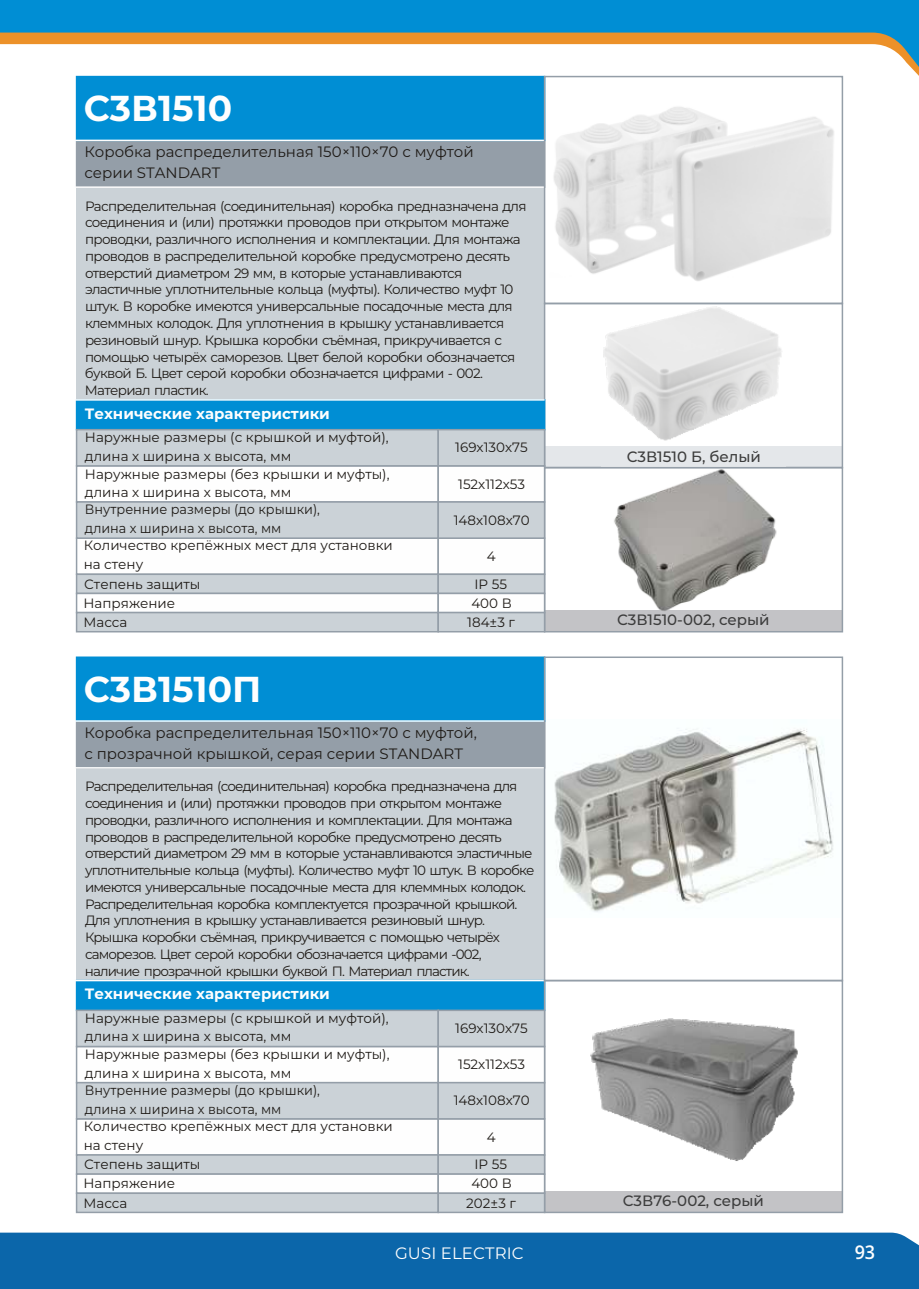
<style>
.page{position:relative;width:919px;height:1289px;background:#fff}
.page>*{position:absolute;margin:0;border:0;box-sizing:border-box;transform-origin:0 0}
.t1{font:700 36px "Montserrat";color:#fefefe}
.t2{font:600 18.9px "Open Sans";color:#fefefe;scale:.95 1}
.t3{font:16.5px "Montserrat";letter-spacing:.01em;color:#fefefe}
.t4{font:15px/20.7px "Montserrat";color:#1e1a16}
.t5{font:700 15px "Montserrat";color:#fefefe}
.t6{font:500 15px "Montserrat";color:#3d3d3d}
.t7{font:13.5px/16.8px "Montserrat";letter-spacing:-.05em;color:#1e1a16}
.t8{font:13.5px/18.3px "Montserrat";color:#1e1a16}
.t9{font:13.5px/18.6px "Montserrat";color:#1e1a16;scale:.95 1}
</style>
<div class="page">
<svg style="left:76px;top:67px;width:842px;height:9px"></svg>
<svg style="left:0;top:0;width:918px;height:67px"></svg>
<div style="left:0;top:1232px;width:918px;height:56px;background:#0b66aa"></div>
<div style="left:77px;top:77px;width:467px;height:554px;background:#cbd2d7"></div>
<div style="left:76px;top:140px;width:469px;height:48px;background:#949ea8;border:2px solid #949ea8"></div>
<div style="left:76px;top:76px;width:469px;height:65px;background:#008ed4;border:2px solid #008ed4"></div>
<hr style="left:74px;top:140px;width:470px;height:1px;background:#fefefe">
<hr style="left:74px;top:186px;width:470px;height:2px;background:#fefefe">
<div style="left:544px;top:610px;width:298px;height:21px;background:#c3c3c6"></div>
<div style="left:544px;top:446px;width:298px;height:21px;background:#e4e7ea"></div>
<div style="left:544px;top:76px;width:299px;height:228px;border:2px solid #949ea8"></div>
<div style="left:544px;top:467px;width:299px;height:165px;border:2px solid #949ea8"></div>
<div style="left:544px;top:303px;width:299px;height:165px;border:2px solid #949ea8"></div>
<div style="left:77px;top:657px;width:467px;height:555px;background:#cbd2d7"></div>
<div style="left:76px;top:720px;width:469px;height:48px;background:#949ea8;border:2px solid #949ea8"></div>
<div style="left:76px;top:656px;width:469px;height:65px;background:#008ed4;border:2px solid #008ed4"></div>
<hr style="left:74px;top:720px;width:470px;height:1px;background:#fefefe">
<hr style="left:74px;top:767px;width:470px;height:1px;background:#fefefe">
<div style="left:76px;top:979px;width:469px;height:32px;background:#008ed4;border:2px solid #008ed4"></div>
<hr style="left:74px;top:979px;width:470px;height:2px;background:#fefefe">
<div style="left:544px;top:1191px;width:298px;height:21px;background:#c3c3c6"></div>
<div style="left:544px;top:656px;width:299px;height:325px;border:2px solid #949ea8"></div>
<div style="left:544px;top:979px;width:299px;height:234px;border:2px solid #949ea8"></div>
<div style="left:76px;top:399px;width:469px;height:31px;background:#008ed4;border:2px solid #008ed4"></div>
<hr style="left:74px;top:399px;width:470px;height:1px;background:#fefefe">
<div style="left:76px;top:465px;width:363px;height:37px;background:#fefefe;border:2px solid #949ea8"></div>
<div style="left:76px;top:537px;width:363px;height:38px;background:#fefefe"></div>
<div style="left:76px;top:429px;width:363px;height:37px;background:#cbd2d7;border:2px solid #949ea8"></div>
<div style="left:76px;top:501px;width:363px;height:38px;background:#cbd2d7;border:2px solid #949ea8"></div>
<div style="left:76px;top:573px;width:363px;height:21px;background:#cbd2d7;border:2px solid #949ea8"></div>
<div style="left:76px;top:592px;width:363px;height:21px;background:#fefefe;border:2px solid #949ea8"></div>
<div style="left:76px;top:612px;width:363px;height:20px;background:#cbd2d7;border:2px solid #949ea8"></div>
<div style="left:437px;top:465px;width:108px;height:37px;background:#fefefe;border:2px solid #949ea8"></div>
<div style="left:437px;top:537px;width:108px;height:38px;background:#fefefe;border:2px solid #949ea8"></div>
<div style="left:437px;top:429px;width:108px;height:37px;background:#cbd2d7;border:2px solid #949ea8"></div>
<div style="left:437px;top:501px;width:108px;height:38px;background:#cbd2d7;border:2px solid #949ea8"></div>
<div style="left:437px;top:573px;width:108px;height:21px;background:#cbd2d7;border:2px solid #949ea8"></div>
<div style="left:437px;top:592px;width:108px;height:21px;background:#fefefe;border:2px solid #949ea8"></div>
<div style="left:437px;top:612px;width:108px;height:20px;background:#cbd2d7;border:2px solid #949ea8"></div>
<div style="left:76px;top:1045px;width:363px;height:38px;background:#fefefe;border:2px solid #949ea8"></div>
<div style="left:76px;top:1118px;width:363px;height:37px;background:#fefefe;border:2px solid #949ea8"></div>
<div style="left:76px;top:1009px;width:363px;height:38px;background:#cbd2d7;border:2px solid #949ea8"></div>
<div style="left:76px;top:1081px;width:363px;height:38px;background:#cbd2d7;border:2px solid #949ea8"></div>
<div style="left:76px;top:1154px;width:363px;height:20px;background:#cbd2d7;border:2px solid #949ea8"></div>
<div style="left:76px;top:1173px;width:363px;height:20px;background:#fefefe;border:2px solid #949ea8"></div>
<div style="left:76px;top:1192px;width:363px;height:21px;background:#cbd2d7;border:2px solid #949ea8"></div>
<div style="left:437px;top:1045px;width:108px;height:38px;background:#fefefe;border:2px solid #949ea8"></div>
<div style="left:437px;top:1118px;width:108px;height:37px;background:#fefefe;border:2px solid #949ea8"></div>
<div style="left:437px;top:1009px;width:108px;height:38px;background:#cbd2d7;border:2px solid #949ea8"></div>
<div style="left:437px;top:1081px;width:108px;height:38px;background:#cbd2d7;border:2px solid #949ea8"></div>
<div style="left:437px;top:1154px;width:108px;height:20px;background:#cbd2d7;border:2px solid #949ea8"></div>
<div style="left:437px;top:1173px;width:108px;height:20px;background:#fefefe;border:2px solid #949ea8"></div>
<div style="left:437px;top:1192px;width:108px;height:21px;background:#cbd2d7;border:2px solid #949ea8"></div>
<img style="left:546px;top:719px;width:288px;height:198px">
<img style="left:600px;top:303px;width:186px;height:138px">
<img style="left:546px;top:96px;width:288px;height:188px">
<img style="left:605px;top:467px;width:177px;height:144px">
<img style="left:590px;top:1018px;width:208px;height:143px">
<h1 class="t1" style="left:84px;top:86px;width:150px">С3В1510</h1>
<p class="t4" style="left:84px;top:142px;width:391px">Коробка распределительная 150×110×70 с муфтой серии STANDART</p>
<p class="t7" style="left:85px;top:197px;width:443px">Распределительная (соединительная) коробка предназначена для соединения и (или) протяжки проводов при открытом монтаже проводки, различного исполнения и комплектации. Для монтажа проводов в распределительной коробке предусмотрено десять отверстий диаметром 29 мм, в которые устанавливаются эластичные уплотнительные кольца (муфты). Количество муфт 10 штук. В коробке имеются универсальные посадочные места для клеммных колодок. Для уплотнения в крышку устанавливается резиновый шнур. Крышка коробки съёмная, прикручивается с помощью четырёх саморезов. Цвет белой коробки обозначается буквой Б. Цвет серой коробки обозначается цифрами - 002.<br>Материал пластик.</p>
<p class="t5" style="left:85px;top:404px;width:246px">Технические характеристики</p>
<p class="t8" style="left:85px;top:428px;width:306px">Наружные размеры (с крышкой и муфтой), длина х ширина х высота, мм<br>Наружные размеры (без крышки и муфты), длина х ширина х высота, мм</p>
<p class="t9" style="left:85px;top:500px;width:249px">Внутренние размеры (до крышки), длина х ширина х высота, мм</p>
<p class="t8" style="left:84px;top:536px;width:311px">Количество крепёжных мест для установки на стену</p>
<p class="t8" style="left:83px;top:574px;width:118px;line-height:19px">Степень защиты<br>Напряжение<br>Масса</p>
<p class="t8" style="left:455px;top:438px;width:74px">169х130х75</p>
<p class="t8" style="left:458px;top:474px;width:69px">152х112х53</p>
<p class="t8" style="left:453px;top:511px;width:77px">148х108х70</p>
<p class="t7" style="left:486px;top:547px;width:10px">4</p>
<p class="t8" style="left:467px;top:574px;width:49px;line-height:19.2px;text-align:center">IP 55<br>400 В<br>184±3 г</p>
<h1 class="t1" style="left:84px;top:667px;width:179px">С3В1510П</h1>
<p class="t4" style="left:84px;top:722px;width:394px">Коробка распределительная 150×110×70 с муфтой, с прозрачной крышкой, серая серии STANDART</p>
<p class="t7" style="left:85px;top:778px;width:451px">Распределительная (соединительная) коробка предназначена для соединения и (или) протяжки проводов при открытом монтаже проводки, различного исполнения и комплектации. Для монтажа проводов в распределительной коробке предусмотрено десять отверстий диаметром 29 мм в которые устанавливаются эластичные уплотнительные кольца (муфты). Количество муфт 10 штук. В коробке имеются универсальные посадочные места для клеммных колодок.<br>Распределительная коробка комплектуется прозрачной крышкой.<br>Для уплотнения в крышку устанавливается резиновый шнур.<br>Крышка коробки съёмная, прикручивается с помощью четырёх саморезов. Цвет серой коробки обозначается цифрами -002, наличие прозрачной крышки буквой П. Материал пластик.</p>
<p class="t5" style="left:85px;top:984px;width:246px">Технические характеристики</p>
<p class="t8" style="left:85px;top:1008px;width:306px">Наружные размеры (с крышкой и муфтой), длина х ширина х высота, мм<br>Наружные размеры (без крышки и муфты), длина х ширина х высота, мм</p>
<p class="t9" style="left:85px;top:1080px;width:249px">Внутренние размеры (до крышки), длина х ширина х высота, мм</p>
<p class="t8" style="left:84px;top:1116px;width:311px">Количество крепёжных мест для установки на стену</p>
<p class="t8" style="left:455px;top:1019px;width:74px">169х130х75</p>
<p class="t8" style="left:458px;top:1055px;width:69px">152х112х53</p>
<p class="t8" style="left:453px;top:1091px;width:77px">148х108х70</p>
<p class="t7" style="left:486px;top:1128px;width:10px">4</p>
<p class="t8" style="left:83px;top:1154px;width:118px;line-height:19px">Степень защиты<br>Напряжение<br>Масса</p>
<p class="t8" style="left:466px;top:1154px;width:51px;line-height:19.2px;text-align:center">IP 55<br>400 В<br>202±3 г</p>
<p class="t3" style="left:395px;top:1243px;width:130px">GUSI ELECTRIC</p>
<p class="t6" style="left:626px;top:447px;width:136px">С3В1510 Б, белый</p>
<p class="t6" style="left:617px;top:610px;width:154px">С3В1510-002, серый</p>
<p class="t6" style="left:622px;top:1191px;width:143px">С3В76-002, серый</p>
<h2 class="t2" style="left:854px;top:1244px;width:23px">93</h2>
</div>
